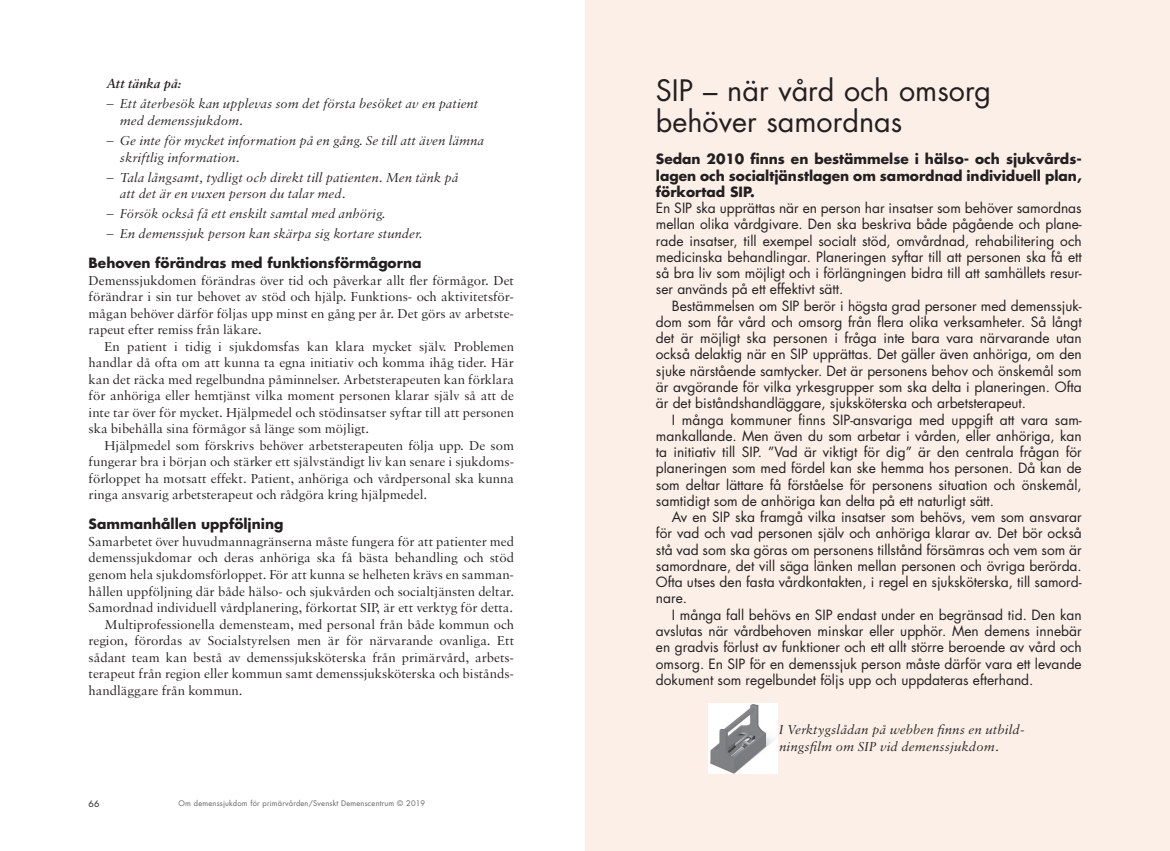
<style>
.page{position:relative;width:1170px;height:851px;background:#fff}
.page>*{position:absolute;margin:0;border:0;box-sizing:border-box;transform-origin:0 0}
.t1{font:28.75px/31.2px "Futura";color:#231f20}
.t2{font:13.75px/16.2px "Futura";color:#231f20;text-align:justify}
.t3{font:13.75px/16.5px "Sabon";color:#231f20;text-align:justify}
.t4{font:italic 13.75px/16.5px "Sabon";color:#231f20}
.t5{font:700 13.75px/16.2px "Futura";color:#231f20;text-align:justify}
.t6{font:italic 600 13.75px "Sabon";color:#231f20}
.t7{font:8.75px "Futura";color:#231f20}
.t8{font:7.5px "Futura";letter-spacing:.025em;color:#636366}
</style>
<div class="page">
<div style="left:585px;top:0;width:584px;height:850px;background:#fbefe7"></div>
<img style="left:708px;top:703px;width:69px;height:69px">
<p class="t6" style="left:106px;top:76px;width:76px">Att tänka på:</p>
<p class="t4" style="left:120px;top:96px;width:360px;text-indent:-14px">– Ett återbesök kan upplevas som det första besöket av en patient med demenssjukdom.</p>
<p class="t4" style="left:120px;top:132px;width:365px;text-indent:-14px">– Ge inte för mycket information på en gång. Se till att även lämna skriftlig information.</p>
<p class="t4" style="left:120px;top:169px;width:340px;text-indent:-14px">– Tala långsamt, tydligt och direkt till patienten. Men tänk på att det är en vuxen person du talar med.</p>
<p class="t4" style="left:106px;top:205px;width:280px">– Försök också få ett enskilt samtal med anhörig.</p>
<p class="t4" style="left:106px;top:225px;width:317px">– En demenssjuk person kan skärpa sig kortare stunder.</p>
<p class="t5" style="left:89px;top:254px;width:334px">Behoven förändras med funktionsförmågorna</p>
<p class="t3" style="left:89px;top:272px;width:427px">Demenssjukdomen förändras över tid och påverkar allt fler förmågor. Det förändrar i sin tur behovet av stöd och hjälp. Funktions- och aktivitetsför&shy;mågan behöver därför följas upp minst en gång per år. Det görs av arbetste&shy;rapeut efter remiss från läkare.</p>
<p class="t3" style="left:89px;top:338px;width:427px;text-indent:16px">En patient i tidig i sjukdomsfas kan klara mycket själv. Problemen handlar då ofta om att kunna ta egna initiativ och komma ihåg tider. Här kan det räcka med regelbundna påminnelser. Arbetsterapeuten kan förklara för anhöriga eller hemtjänst vilka moment personen klarar själv så att de inte tar över för mycket. Hjälpmedel och stödinsatser syftar till att personen ska bibehålla sina förmågor så länge som möjligt.</p>
<p class="t3" style="left:89px;top:437px;width:427px;text-indent:16px">Hjälpmedel som förskrivs behöver arbetsterapeuten följa upp. De som fungerar bra i början och stärker ett självständigt liv kan senare i sjukdoms&shy;förloppet ha motsatt effekt. Patient, anhöriga och vårdpersonal ska kunna ringa ansvarig arbetsterapeut och rådgöra kring hjälpmedel.</p>
<p class="t5" style="left:89px;top:515px;width:196px">Sammanhållen uppföljning</p>
<p class="t3" style="left:89px;top:533px;width:427px">Samarbetet över huvudmannagränserna måste fungera för att patienter med</p>
<p class="t3" style="left:89px;top:549px;width:427px">demenssjukdomar och deras anhöriga ska få bästa behandling och stöd</p>
<p class="t3" style="left:89px;top:566px;width:427px">genom hela sjukdomsförloppet. För att kunna se helheten krävs en samman-</p>
<p class="t3" style="left:89px;top:582px;width:427px">hållen uppföljning där både hälso- och sjukvården och socialtjänsten deltar.</p>
<p class="t3" style="left:89px;top:599px;width:426px">Samordnad individuell vårdplanering, förkortat SIP, är ett verktyg för detta.</p>
<p class="t3" style="left:105px;top:615px;width:411px">Multiprofessionella demensteam, med personal från både kommun och</p>
<p class="t3" style="left:89px;top:632px;width:427px">region, förordas av Socialstyrelsen men är för närvarande ovanliga. Ett</p>
<p class="t3" style="left:89px;top:648px;width:427px">sådant team kan bestå av demenssjuksköterska från primärvård, arbets-</p>
<p class="t3" style="left:89px;top:665px;width:427px">terapeut från region eller kommun samt demenssjuksköterska och bistånds-</p>
<p class="t3" style="left:89px;top:681px;width:155px">handläggare från kommun.</p>
<p class="t7" style="left:89px;top:798px;width:12px">66</p>
<p class="t8" style="left:178px;top:798px;width:248px">Om demenssjukdom för primärvården/Svenskt Demenscentrum © 2019</p>
<h1 class="t1" style="left:656px;top:74px;width:337px">SIP – när vård och omsorg behöver samordnas</h1>
<p class="t5" style="left:656px;top:151px;width:427px">Sedan 2010 finns en bestämmelse i hälso- och sjukvårds&shy;lagen och socialtjänstlagen om samordnad individuell plan, förkortad SIP.</p>
<p class="t2" style="left:656px;top:200px;width:427px">En SIP ska upprättas när en person har insatser som behöver samordnas mellan olika vårdgivare. Den ska beskriva både pågående och plane&shy;rade insatser, till exempel socialt stöd, omvårdnad, rehabilitering och medicinska behandlingar. Planeringen syftar till att personen ska få ett så bra liv som möjligt och i förlängningen bidra till att samhällets resur&shy;ser används på ett effektivt sätt.</p>
<p class="t2" style="left:656px;top:297px;width:427px;text-indent:16px">Bestämmelsen om SIP berör i högsta grad personer med demenssjuk&shy;dom som får vård och omsorg från flera olika verksamheter. Så långt det är möjligt ska personen i fråga inte bara vara närvarande utan också delaktig när en SIP upprättas. Det gäller även anhöriga, om den sjuke närstående samtycker. Det är personens behov och önskemål som är avgörande för vilka yrkesgrupper som ska delta i planeringen. Ofta är det biståndshandläggare, sjuksköterska och arbetsterapeut.</p>
<p class="t2" style="left:656px;top:411px;width:427px;text-indent:16px">I många kommuner finns SIP-ansvariga med uppgift att vara sam&shy;mankallande. Men även du som arbetar i vården, eller anhöriga, kan ta initiativ till SIP. ”Vad är viktigt för dig” är den centrala frågan för planeringen som med fördel kan ske hemma hos personen. Då kan de som deltar lättare få förståelse för personens situation och önskemål, samtidigt som de anhöriga kan delta på ett naturligt sätt.</p>
<p class="t2" style="left:656px;top:508px;width:427px;text-indent:16px">Av en SIP ska framgå vilka insatser som behövs, vem som ansvarar för vad och vad personen själv och anhöriga klarar av. Det bör också stå vad som ska göras om personens tillstånd försämras och vem som är samordnare, det vill säga länken mellan personen och övriga berörda.<br>Ofta utses den fasta vårdkontakten, i regel en sjuksköterska, till samord&shy;nare.</p>
<p class="t2" style="left:656px;top:606px;width:427px;text-indent:16px">I många fall behövs en SIP endast under en begränsad tid. Den kan avslutas när vårdbehoven minskar eller upphör. Men demens innebär en gradvis förlust av funktioner och ett allt större beroende av vård och omsorg. En SIP för en demenssjuk person måste därför vara ett levande dokument som regelbundet följs upp och uppdateras efterhand.</p>
<p class="t4" style="left:779px;top:721px;width:247px">I Verktygslådan på webben finns en utbild&shy;ningsfilm om SIP vid demenssjukdom.</p>
</div>
